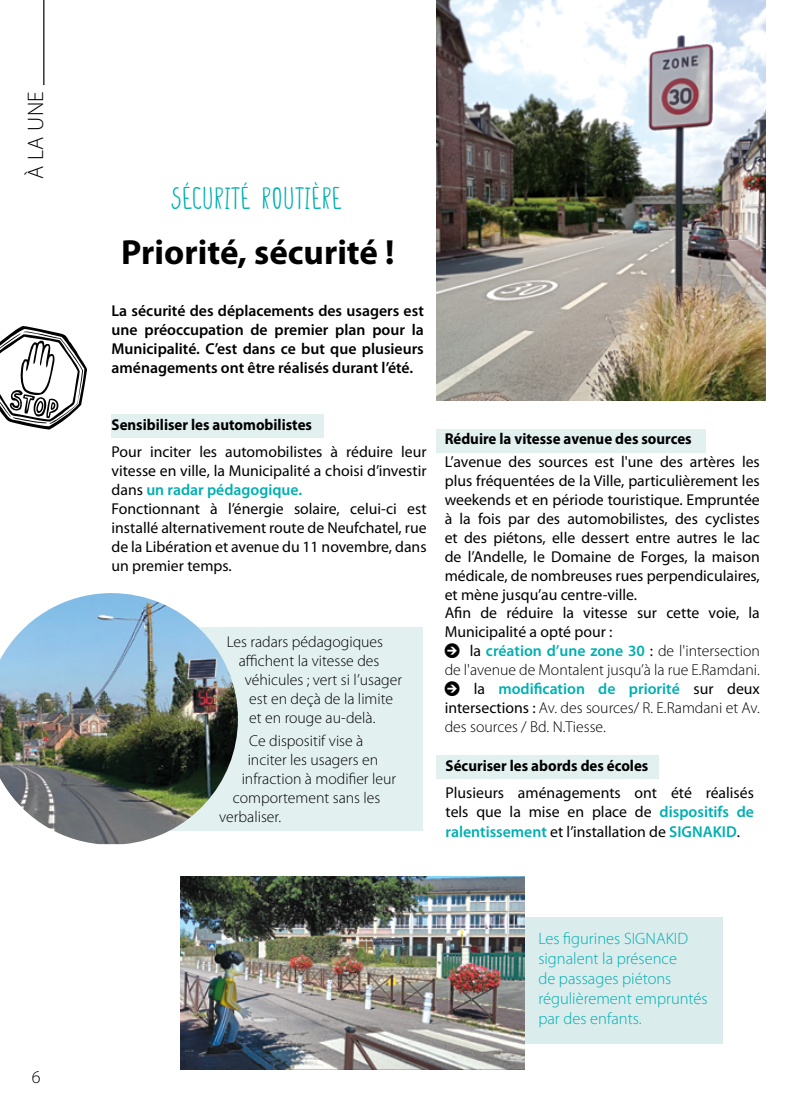
<style>
.page{position:relative;width:808px;height:1106px;background:#fff}
.page>*{position:absolute;margin:0;border:0;box-sizing:border-box;transform-origin:0 0}
.t1{font:36px "Colendra";color:#00afb2}
.t2{font:700 34.95px "Myriad Pro";color:#000}
.t3{font:300 22.5px "Myriad Pro";color:#000}
.t4{font:300 18px "Myriad Pro";color:#000}
.t5{font:300 16.5px/19.8px "Myriad Pro";color:#00afb2}
.t6{font:15.75px/18.9px "Myriad Pro";color:#000}
.t7{font:300 15.75px "Myriad Pro";color:#000}
.t8{font:600 15.75px/18.9px "Myriad Pro";color:#000;text-align:justify}
.t9{font:700 15.75px "Myriad Pro";color:#000;scale:.95 1}
.s1{font-weight:600;color:#00afb2}
.s2{font-family:"Arrowstfb"}
.s3{font-weight:300}
</style>
<div class="page">
<div style="left:494px;top:917px;width:229px;height:127px;background:#dbeced"></div>
<div style="left:166px;top:627px;width:257px;height:204px;background:#e3f0f0"></div>
<div style="left:112px;top:414px;width:212px;height:23px;background:#e3f0f0"></div>
<div style="left:437px;top:429px;width:269px;height:24px;background:#e3f0f0"></div>
<div style="left:437px;top:755px;width:222px;height:24px;background:#e3f0f0"></div>
<img style="left:437px;top:0;width:329px;height:400px">
<svg style="left:0;top:326px;width:87px;height:103px"></svg>
<img style="left:0;top:593px;width:238px;height:251px">
<hr style="left:43px;top:0;width:1px;height:85px;background:#000">
<img style="left:180px;top:876px;width:344px;height:193px">
<h3 class="t3" style="left:23px;top:179px;width:89px;rotate:-90deg">à la une</h3>
<p class="t4" style="left:32px;top:1067px;width:10px">6</p>
<h1 class="t1" style="left:171px;top:176px;width:172px">Sécurité routière</h1>
<h2 class="t2" style="left:121px;top:230px;width:275px">Priorité, sécurité !</h2>
<p class="t8" style="left:112px;top:301px;width:314px">La sécurité des déplacements des usagers est une préoccupation de premier plan pour la Municipalité. C’est dans ce but que plusieurs aménagements ont être réalisés durant l’été.</p>
<p class="t9" style="left:112px;top:414px;width:213px">Sensibiliser les automobilistes</p>
<p class="t6" style="left:112px;top:442px;width:317px">Pour inciter les automobilistes à réduire leur vitesse en ville, la Municipalité a choisi d’investir dans <span class="s1">un radar pédagogique.<br></span>Fonctionnant à l’énergie solaire, celui-ci est installé alternativement route de Neufchatel, rue de la Libération et avenue du 11 novembre, dans un premier temps.</p>
<p class="t7" style="left:227px;top:633px;width:158px">Les radars pédagogiques</p>
<p class="t7" style="left:239px;top:652px;width:142px">affichent la vitesse des</p>
<p class="t7" style="left:245px;top:671px;width:159px">véhicules ; vert si l’usager</p>
<p class="t7" style="left:249px;top:690px;width:146px">est en deçà de la limite</p>
<p class="t7" style="left:249px;top:709px;width:128px">et en rouge au-delà.</p>
<p class="t7" style="left:249px;top:732px;width:116px">Ce dispositif vise à</p>
<p class="t7" style="left:248px;top:751px;width:132px">inciter les usagers en</p>
<p class="t7" style="left:242px;top:770px;width:156px">infraction à modifier leur</p>
<p class="t7" style="left:233px;top:789px;width:149px">comportement sans les</p>
<p class="t7" style="left:219px;top:807px;width:64px">verbaliser.</p>
<p class="t9" style="left:445px;top:428px;width:262px">Réduire la vitesse avenue des sources</p>
<p class="t6" style="left:445px;top:452px;width:317px">L’avenue des sources est l'une des artères les plus fréquentées de la Ville, particulièrement les weekends et en période touristique. Empruntée à la fois par des automobilistes, des cyclistes et des piétons, elle dessert entre autres le lac de l’Andelle, le Domaine de Forges, la maison médicale, de nombreuses rues perpendiculaires, et mène jusqu’au centre-ville.<br>Afin de réduire la vitesse sur cette voie, la Municipalité a opté pour :<br><span class="s2">J</span> la <span class="s1">création d’une zone 30</span> : <span class="s3">de l'intersection de l'avenue de Montalent jusqu’à la rue E.Ramdani.<br></span><span class="s2">J</span> la <span class="s1">modification de priorité</span> sur deux intersections : <span class="s3">Av. des sources/ R. E.Ramdani et Av. des sources / Bd. N .Tiesse.</span></p>
<p class="t9" style="left:446px;top:755px;width:215px">Sécuriser les abords des écoles</p>
<p class="t6" style="left:446px;top:782px;width:310px;line-height:19.4px;text-align:justify">Plusieurs aménagements ont été réalisés tels que la mise en place de <span class="s1">dispositifs de ralentissement</span> et l’installation de <span class="s1">SIGNAKID</span>.</p>
<p class="t5" style="left:538px;top:929px;width:95px">Les figurines SIGNA</p>
<p class="t5" style="left:538px;top:929px;width:171px;text-indent:127px">KID signalent la présence<br>de passages piétons régulièrement empruntés par des enfants.</p>
</div>
